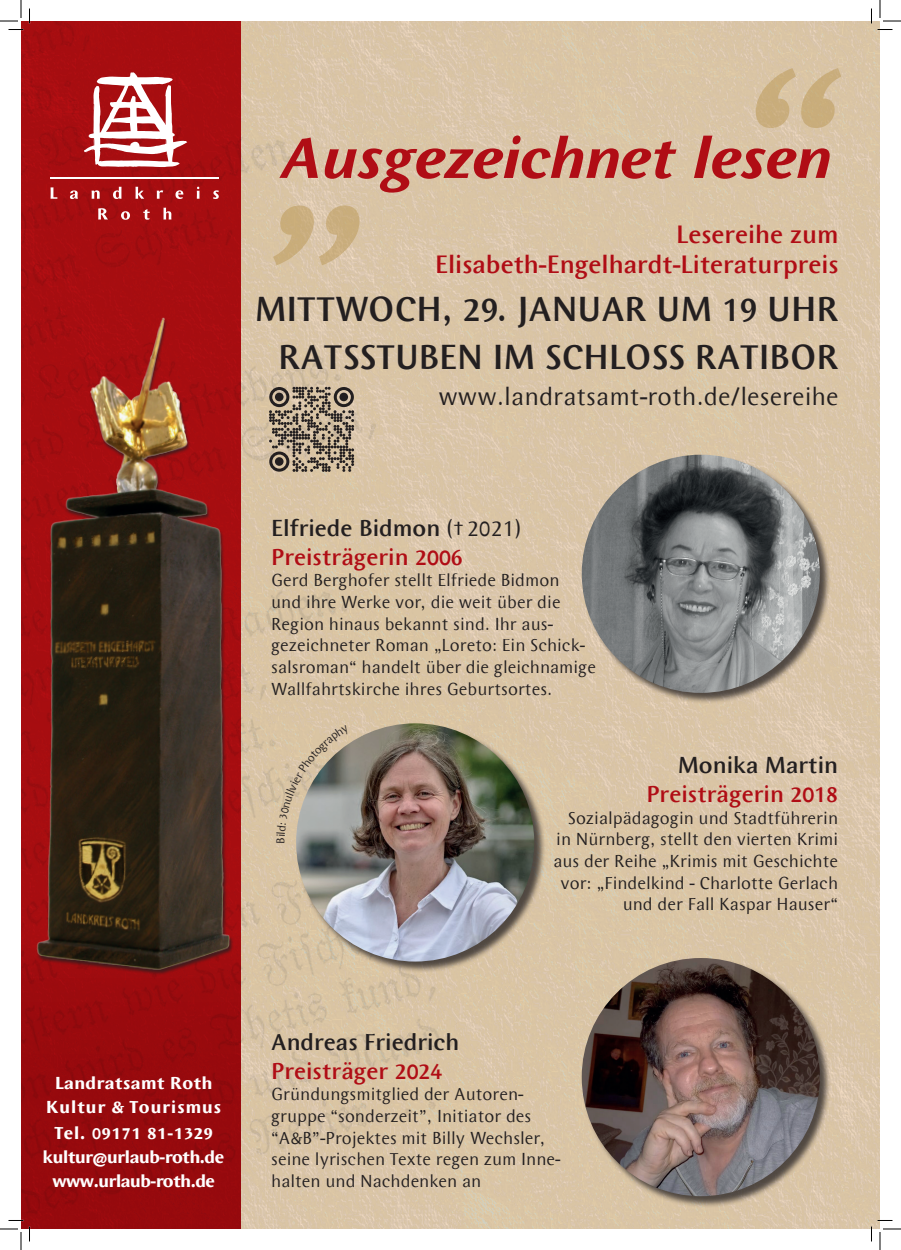
<style>
.page{position:relative;width:901px;height:1250px;background:#fff}
.page>*{position:absolute;margin:0;border:0;box-sizing:border-box;transform-origin:0 0}
.t1{font:italic 700 180px "Wunderlich";color:#b99652}
.t2{font:500 36px/48px "Wunderlich";color:#231f20;text-align:right}
.t3{font:500 26px/30px "Wunderlich";color:#b00d15;text-align:right}
.t4{font:26px "Wunderlich";color:#231f20}
.t5{font:500 24px/28.8px "Wunderlich";color:#b00d15}
.t6{font:500 24px "Wunderlich";color:#231f20}
.t7{font:18px/21.6px "Wunderlich";color:#231f20}
.t8{font:700 18px/24px "Wunderlich";letter-spacing:-.02em;color:#fff;text-align:center}
.t9{font:700 18px/24px "Wunderlich";letter-spacing:.03em;color:#fff;text-align:center}
.s1{color:#231f20}
.s2{font-weight:400;color:#231f20}
</style>
<div class="page">
<img style="left:240px;top:21px;width:640px;height:1208px">
<svg style="left:279px;top:135px;width:551px;height:58px;background:#ce927f"></svg>
<svg style="left:21px;top:21px;width:219px;height:1208px;background:#9f0c0f"></svg>
<img style="left:21px;top:315px;width:228px;height:739px">
<svg style="left:98px;top:208px;width:10px;height:11px"></svg>
<svg style="left:121px;top:211px;width:9px;height:9px"></svg>
<svg style="left:143px;top:209px;width:7px;height:11px"></svg>
<svg style="left:163px;top:208px;width:8px;height:11px"></svg>
<svg style="left:84px;top:72px;width:103px;height:95px"></svg>
<svg style="left:51px;top:187px;width:6px;height:12px"></svg>
<svg style="left:70px;top:190px;width:8px;height:9px"></svg>
<svg style="left:92px;top:190px;width:8px;height:9px"></svg>
<svg style="left:113px;top:187px;width:9px;height:12px"></svg>
<svg style="left:135px;top:187px;width:9px;height:12px"></svg>
<svg style="left:157px;top:190px;width:6px;height:9px"></svg>
<svg style="left:176px;top:190px;width:7px;height:9px"></svg>
<svg style="left:197px;top:187px;width:3px;height:12px"></svg>
<svg style="left:213px;top:190px;width:6px;height:9px"></svg>
<hr style="left:51px;top:177px;width:168px;height:1px;background:#fff">
<svg style="left:269px;top:387px;width:85px;height:85px;background:#938472"></svg>
<div style="left:275px;top:393px;width:9px;height:8px;background:#231f20;border-radius:50%"></div>
<div style="left:339px;top:393px;width:9px;height:8px;background:#231f20;border-radius:50%"></div>
<div style="left:275px;top:457px;width:9px;height:9px;background:#231f20;border-radius:50%"></div>
<div style="left:582px;top:958px;width:249px;height:249px;background:#231f20;opacity:.75"></div>
<img style="left:582px;top:958px;width:238px;height:238px;border-radius:119px">
<div style="left:296px;top:724px;width:250px;height:249px;background:#231f20;opacity:.75"></div>
<img style="left:296px;top:723px;width:238px;height:238px;border-radius:119px">
<div style="left:582px;top:455px;width:249px;height:249px;background:#231f20;opacity:.75"></div>
<img style="left:582px;top:455px;width:238px;height:238px;border-radius:119px">
<svg style="left:0;top:0;width:30px;height:30px"></svg>
<svg style="left:0;top:1219px;width:30px;height:31px"></svg>
<svg style="left:871px;top:0;width:30px;height:30px"></svg>
<svg style="left:871px;top:1219px;width:30px;height:31px"></svg>
<svg style="left:276px;top:725px;width:74px;height:117px;background:#b9af9c"></svg>
<h1 class="t1" style="left:732px;top:33px;width:114px">“</h1>
<h1 class="t1" style="left:276px;top:75px;width:108px">„</h1>
<h3 class="t3" style="left:435px;top:219px;width:405px">Lesereihe zum<br>Elisabeth-Engelhardt-Literaturpreis</h3>
<h2 class="t2" style="left:255px;top:285px;width:585px">MITTWOCH, 29. JANUAR UM 19 UHR<br>RATSSTUBEN IM SCHLOSS RATIBOR</h2>
<h3 class="t4" style="left:438px;top:382px;width:402px">www.landratsamt-roth.de/lesereihe</h3>
<h3 class="t5" style="left:271px;top:514px;width:252px"><span class="s1">Elfriede Bidmon</span> <span class="s2">(† 2021)<br></span>Preisträgerin 2006</h3>
<p class="t7" style="left:271px;top:570px;width:326px">Gerd Berghofer stellt Elfriede Bidmon<br>und ihre Werke vor, die weit über die Region hinaus bekannt sind. Ihr aus&shy;gezeichneter Roman „Loreto: Ein Schick&shy;salsroman“ handelt über die gleichnamige Wallfahrtskirche ihres Geburtsortes.</p>
<h3 class="t6" style="left:678px;top:752px;width:162px">Monika Martin</h3>
<h3 class="t5" style="left:646px;top:780px;width:193px">Preisträgerin 2018</h3>
<p class="t7" style="left:553px;top:807px;width:286px;text-align:right">Sozialpädagogin und Stadtführerin in Nürnberg, stellt den vierten Krimi aus der Reihe „Krimis mit Geschichte vor: „Findelkind - Charlotte Gerlach und der Fall Kaspar Hauser“</p>
<p class="t9" style="left:46px;top:1071px;width:177px">Landratsamt Roth<br>Kultur &amp; Tourismus</p>
<p class="t8" style="left:43px;top:1121px;width:183px">Tel. 09171 81-1329 kultur@urlaub-roth.de www.urlaub-roth.de</p>
<h3 class="t6" style="left:271px;top:1028px;width:190px">Andreas Friedrich</h3>
<h3 class="t5" style="left:271px;top:1056px;width:173px">Preisträger 2024</h3>
<p class="t7" style="left:271px;top:1083px;width:291px">Gründungsmitglied der Autoren&shy;gruppe “sonderzeit”, Initiator des “A&amp;B”-Projektes mit Billy Wechsler, seine lyrischen Texte regen zum Inne&shy;halten und Nachdenken an</p>
</div>
